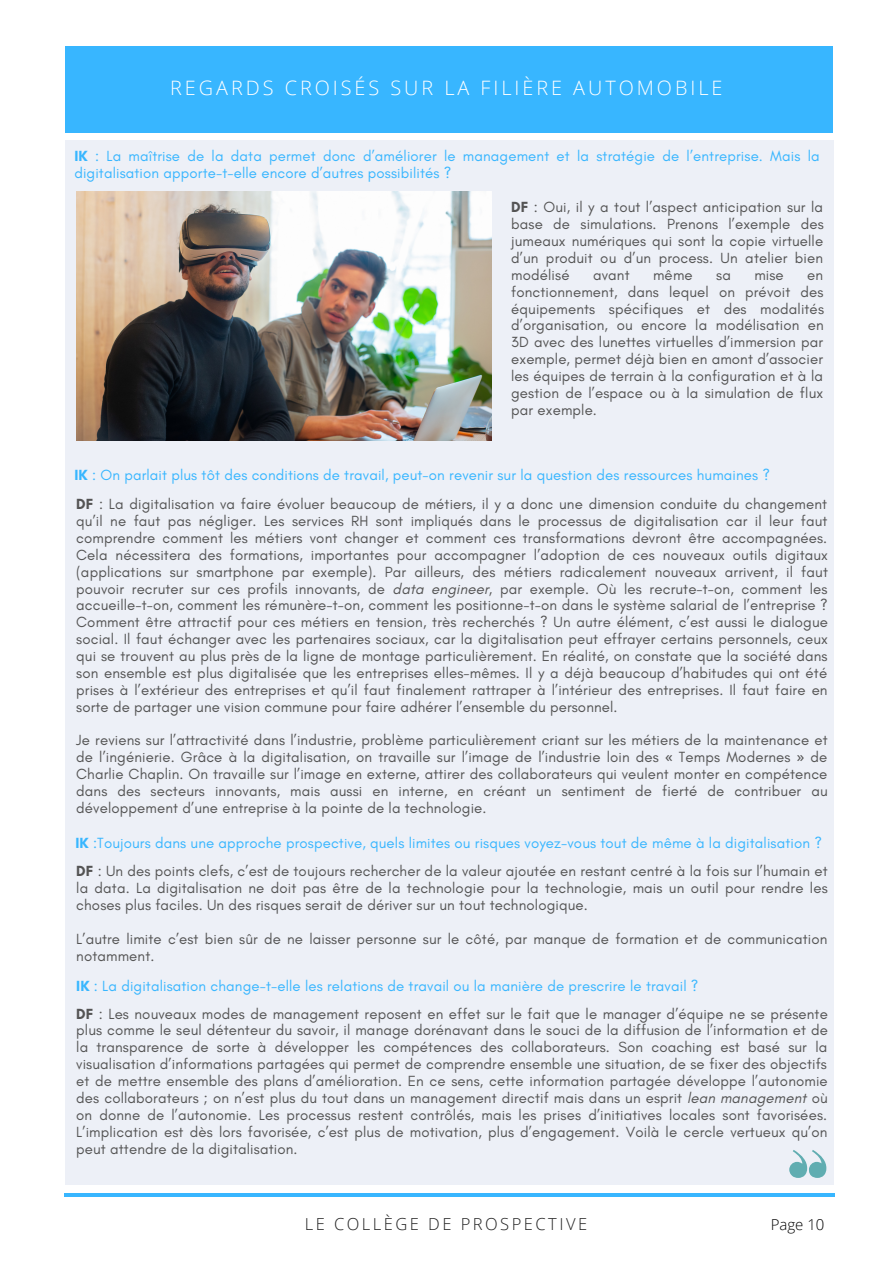
<style>
.page{position:relative;width:893px;height:1264px;background:#fff}
.page>*{position:absolute;margin:0;border:0;box-sizing:border-box;transform-origin:0 0}
.t1{font:300 19.8px "Open Sans";letter-spacing:.15em;color:#fff}
.t2{font:700 18px "Open Sans";letter-spacing:.15em;color:#fff}
.t3{font:300 16.5px "Open Sans";letter-spacing:.15em;color:#222}
.t4{font:15px/16.8px "Glacial Indifference";letter-spacing:.01em;color:#545454;text-align:justify}
.t5{font:15px/16.8px "Glacial Indifference";letter-spacing:.01em;color:#38b6ff}
.t6{font:300 15px "Open Sans";color:#000}
.s1{font-weight:700}
.s2{font-weight:700;color:#545454}
.s3{color:#545454}
.s4{font-style:italic}
.s5{font-family:"Noto Sans"}
.s6{font-weight:700;color:#38b6ff}
.s7{color:#38b6ff}
</style>
<div class="page">
<hr style="left:64px;top:1193px;width:770px;height:3px;background:#38b6ff">
<div style="left:66px;top:46px;width:766px;height:87px;background:#38b6ff"></div>
<div style="left:66px;top:140px;width:767px;height:1044px;background:#edf0f7"></div>
<svg style="left:789px;top:1150px;width:37px;height:27px"></svg>
<img style="left:76px;top:191px;width:415px;height:249px">
<p class="t2" style="left:294px;top:69px;width:311px">La Banque des Territoires :</p>
<h1 class="t1" style="left:170px;top:74px;width:553px">REGARDS CROISÉS SUR LA FILIÈRE AUTOMOBILE</h1>
<p class="t5" style="left:74px;top:147px;width:746px"><span class="s1">IK</span> : La maîtrise de la data permet donc d’améliorer le management et la stratégie de l’entreprise. Mais la digitalisation apporte-t-elle encore d’autres possibilités ?</p>
<p class="t4" style="left:511px;top:199px;width:314px"><span class="s1">DF</span> : Oui, il y a tout l’aspect anticipation sur la base de simulations. Prenons l’exemple des jumeaux numériques qui sont la copie virtuelle d’un produit ou d’un process. Un atelier bien modélisé</p>
<p class="t4" style="left:593px;top:266px;width:38px">avant</p>
<p class="t4" style="left:653px;top:266px;width:41px">même</p>
<p class="t4" style="left:716px;top:266px;width:16px">sa</p>
<p class="t4" style="left:754px;top:266px;width:31px">mise</p>
<p class="t4" style="left:511px;top:266px;width:314px;text-indent:296px">en fonctionnement, dans lequel on prévoit des équipements spécifiques et des modalités d’organisation, ou encore la modélisation en 3D avec des lunettes virtuelles d’immersion par exemple, permet déjà bien en amont d’associer les équipes de terrain à la configuration et à la gestion de l’espace ou à la simulation de flux par exemple.</p>
<p class="t5" style="left:74px;top:460px;width:754px;line-height:29px"><span class="s1">IK</span> : On parlait plus tôt des conditions de travail, peut-on revenir sur la question des ressources humaines ?<br><span class="s2">DF</span> <span class="s3">: La digitalisation va faire évoluer beaucoup de métiers, il y a donc une dimension conduite du changement</span></p>
<p class="t4" style="left:76px;top:512px;width:753px">qu’il ne faut pas négliger. Les services RH sont impliqués dans le processus de digitalisation car il leur faut comprendre comment les métiers vont changer et comment ces transformations devront être accompagnées.<br>Cela nécessitera des formations, importantes pour accompagner l’adoption de ces nouveaux outils digitaux (applications sur smartphone par exemple). Par ailleurs, des métiers radicalement nouveaux arrivent, il faut pouvoir recruter sur ces profils innovants, de <span class="s4">data engineer</span>, par exemple. Où les recrute-t-on, comment les accueille-t-on, comment les rémunère-t-on, comment les positionne-t-on dans le système salarial de l’entreprise ?<br>Comment être attractif pour ces métiers en tension, très recherchés ? Un autre élément, c’est aussi le dialogue social. Il faut échanger avec les partenaires sociaux, car la digitalisation peut effrayer certains personnels, ceux qui se trouvent au plus près de la ligne de montage particulièrement. En réalité, on constate que la société dans son ensemble est plus digitalisée que les entreprises elles-mêmes. Il y a déjà beaucoup d’habitudes qui ont été prises à l’extérieur des entreprises et qu’il faut finalement rattraper à l’intérieur des entreprises. Il faut faire en sorte de partager une vision commune pour faire adhérer l’ensemble du personnel.</p>
<p class="t4" style="left:76px;top:731px;width:753px">Je reviens sur l’attractivité dans l’industrie, problème particulièrement criant sur les métiers de la maintenance et de l’ingénierie. Grâce à la digitalisation, on travaille sur l’image de l’industrie loin des <span class="s5">«</span> Temps Modernes <span class="s5">»</span> de Charlie Chaplin. On travaille sur l’image en externe, attirer des collaborateurs qui veulent monter en compétence dans des secteurs innovants, mais aussi en interne, en créant un sentiment de fierté de contribuer au développement d’une entreprise à la pointe de la technologie.</p>
<p class="t5" style="left:75px;top:834px;width:748px"><span class="s1">IK</span> :Toujours dans une approche prospective, quels limites ou risques voyez-vous tout de même à la digitalisation ?</p>
<p class="t4" style="left:76px;top:862px;width:753px"><span class="s1">DF</span> : Un des points clefs, c’est de toujours rechercher de la valeur ajoutée en restant centré à la fois sur l’humain et la data. La digitalisation ne doit pas être de la technologie pour la technologie, mais un outil pour rendre les choses plus faciles. Un des risques serait de dériver sur un tout technologique.</p>
<p class="t4" style="left:76px;top:930px;width:752px">L’autre limite c’est bien sûr de ne laisser personne sur le côté, par manque de formation et de communication notamment.</p>
<p class="t4" style="left:76px;top:971px;width:753px;line-height:27.9px"><span class="s6">IK</span> <span class="s7">: La digitalisation change-t-elle les relations de travail ou la manière de prescrire le travail ?<br></span><span class="s1">DF</span> : Les nouveaux modes de management reposent en effet sur le fait que le manager d’équipe ne se présente</p>
<p class="t4" style="left:76px;top:1021px;width:753px">plus comme le seul détenteur du savoir, il manage dorénavant dans le souci de la diffusion de l’information et de la transparence de sorte à développer les compétences des collaborateurs. Son coaching est basé sur la visualisation d’informations partagées qui permet de comprendre ensemble une situation, de se fixer des objectifs et de mettre ensemble des plans d’amélioration. En ce sens, cette information partagée développe l’autonomie des collaborateurs ; on n’est plus du tout dans un management directif mais dans un esprit <span class="s4">lean management</span> où on donne de l’autonomie. Les processus restent contrôlés, mais les prises d’initiatives locales sont favorisées.<br>L’implication est dès lors favorisée, c’est plus de motivation, plus d’engagement. Voilà le cercle vertueux qu’on peut attendre de la digitalisation.</p>
<p class="t3" style="left:305px;top:1212px;width:284px">LE COLLÈGE DE PROSPECTIVE</p>
<p class="t6" style="left:770px;top:1213px;width:55px">Page 10</p>
</div>
